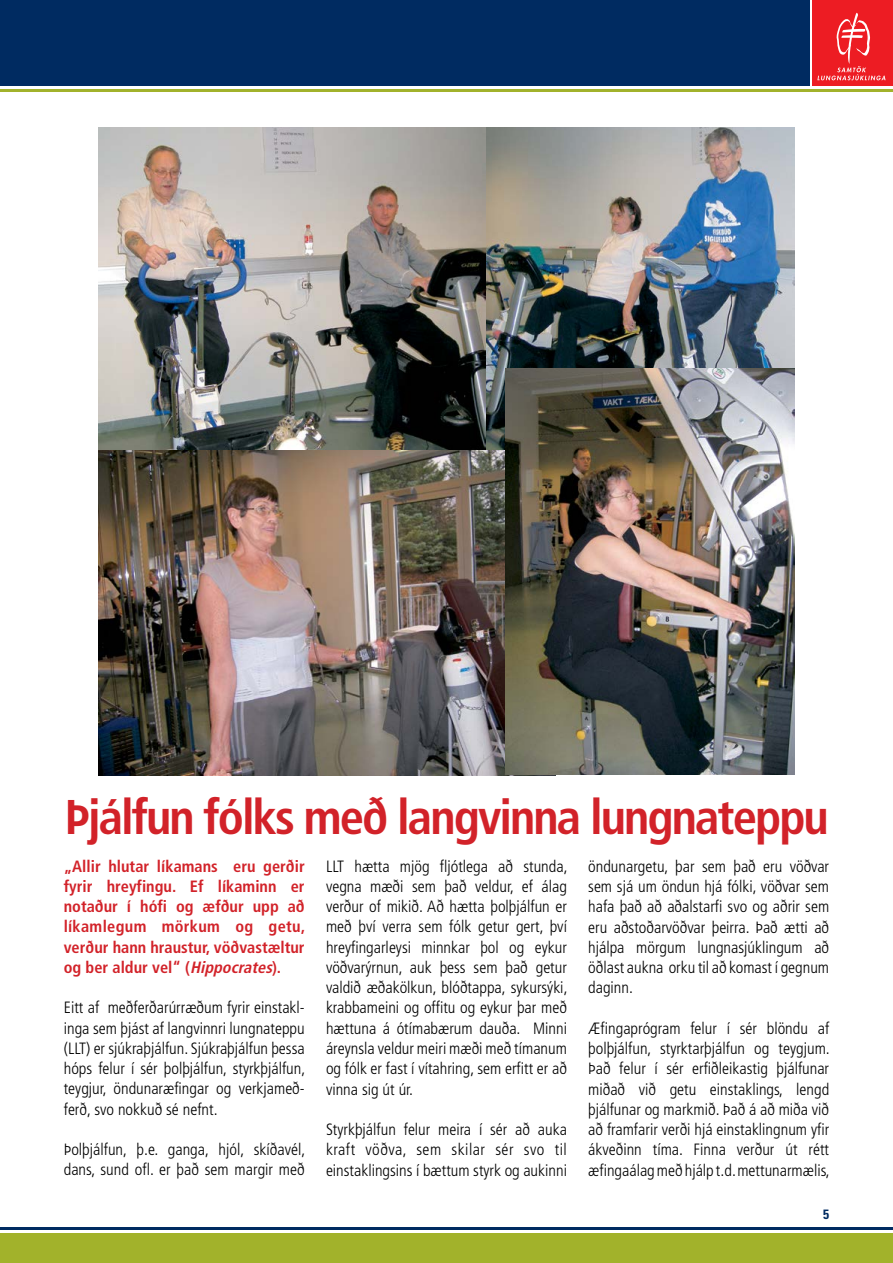
<style>
.page{position:relative;width:893px;height:1263px;background:#fff}
.page>*{position:absolute;margin:0;border:0;box-sizing:border-box;transform-origin:0 0}
.t1{font:700 condensed 48.75px "Frutiger";letter-spacing:-.04em;color:#d22229}
.t2{font:300 condensed 16.35px/20.2px "Frutiger";color:#000;text-align:justify}
.t3{font:700 condensed 16.35px/20.2px "Frutiger";color:#d22229;text-align:justify}
.t4{font:700 condensed 13.5px "Univers";color:#002b61}
.s1{font-style:italic}
</style>
<div class="page">
<div style="left:0;top:1233px;width:893px;height:30px;background:#a2b22b"></div>
<hr style="left:0;top:1227px;width:893px;height:3px;background:#002b61">
<div style="left:0;top:0;width:809px;height:86px;background:#002b61"></div>
<div style="left:812px;top:0;width:81px;height:86px;background:#ed1c23"></div>
<svg style="left:817px;top:12px;width:68px;height:68px"></svg>
<hr style="left:0;top:89px;width:893px;height:2px;background:#a2b22b">
<img style="left:486px;top:128px;width:309px;height:322px">
<img style="left:99px;top:128px;width:387px;height:322px">
<img style="left:99px;top:450px;width:407px;height:325px">
<img style="left:506px;top:369px;width:289px;height:406px">
<h1 class="t1" style="left:65px;top:788px;width:766px">Þjálfun fólks með langvinna lungnateppu</h1>
<p class="t3" style="left:64px;top:856px;width:243px">„Allir hlutar líkamans eru gerðir fyrir hreyfingu. Ef líkaminn er notaður í hófi og æfður upp að líkamlegum mörkum og getu, verður hann hraustur, vöðvastæltur og ber aldur vel“ (<span class="s1">Hippocrates</span>).</p>
<p class="t2" style="left:64px;top:998px;width:243px">Eitt af meðferðarúrræðum fyrir einstakl&shy;inga sem þjást af langvinnri lungnateppu (LLT) er sjúkraþjálfun. Sjúkraþjálfun þessa hóps felur í sér þolþjálfun, styrkþjálfun, teygjur, öndunaræfingar og verkjameð&shy;ferð, svo nokkuð sé nefnt.</p>
<p class="t2" style="left:64px;top:1139px;width:243px">Þolþjálfun, þ.e. ganga, hjól, skíðavél, dans, sund ofl. er það sem margir með</p>
<p class="t2" style="left:326px;top:856px;width:243px">LLT hætta mjög fljótlega að stunda, vegna mæði sem það veldur, ef álag verður of mikið. Að hætta þolþjálfun er með því verra sem fólk getur gert, því hreyfingarleysi minnkar þol og eykur vöðvarýrnun, auk þess sem það getur valdið æðakölkun, blóðtappa, sykursýki, krabbameini og offitu og eykur þar með hættuna á ótímabærum dauða. Minni áreynsla veldur meiri mæði með tímanum og fólk er fast í vítahring, sem erfitt er að vinna sig út úr.</p>
<p class="t2" style="left:326px;top:1119px;width:242px">Styrkþjálfun felur meira í sér að auka kraft vöðva, sem skilar sér svo til einstaklingsins í bættum styrk og aukinni</p>
<p class="t2" style="left:588px;top:856px;width:242px">öndunargetu, þar sem það eru vöðvar sem sjá um öndun hjá fólki, vöðvar sem hafa það að aðalstarfi svo og aðrir sem eru aðstoðarvöðvar þeirra. Það ætti að hjálpa mörgum lungnasjúklingum að öðlast aukna orku til að komast í gegnum daginn.</p>
<p class="t2" style="left:588px;top:1018px;width:243px">Æfingaprógram felur í sér blöndu af þolþjálfun, styrktarþjálfun og teygjum.<br>Það felur í sér erfiðleikastig þjálfunar miðað við getu einstaklings, lengd þjálfunar og markmið. Það á að miða við að framfarir verði hjá einstaklingnum yfir ákveðinn tíma. Finna verður út rétt æfingaálag með hjálp t.d. mettunarmælis,</p>
<p class="t4" style="left:823px;top:1206px;width:7px">5</p>
</div>
